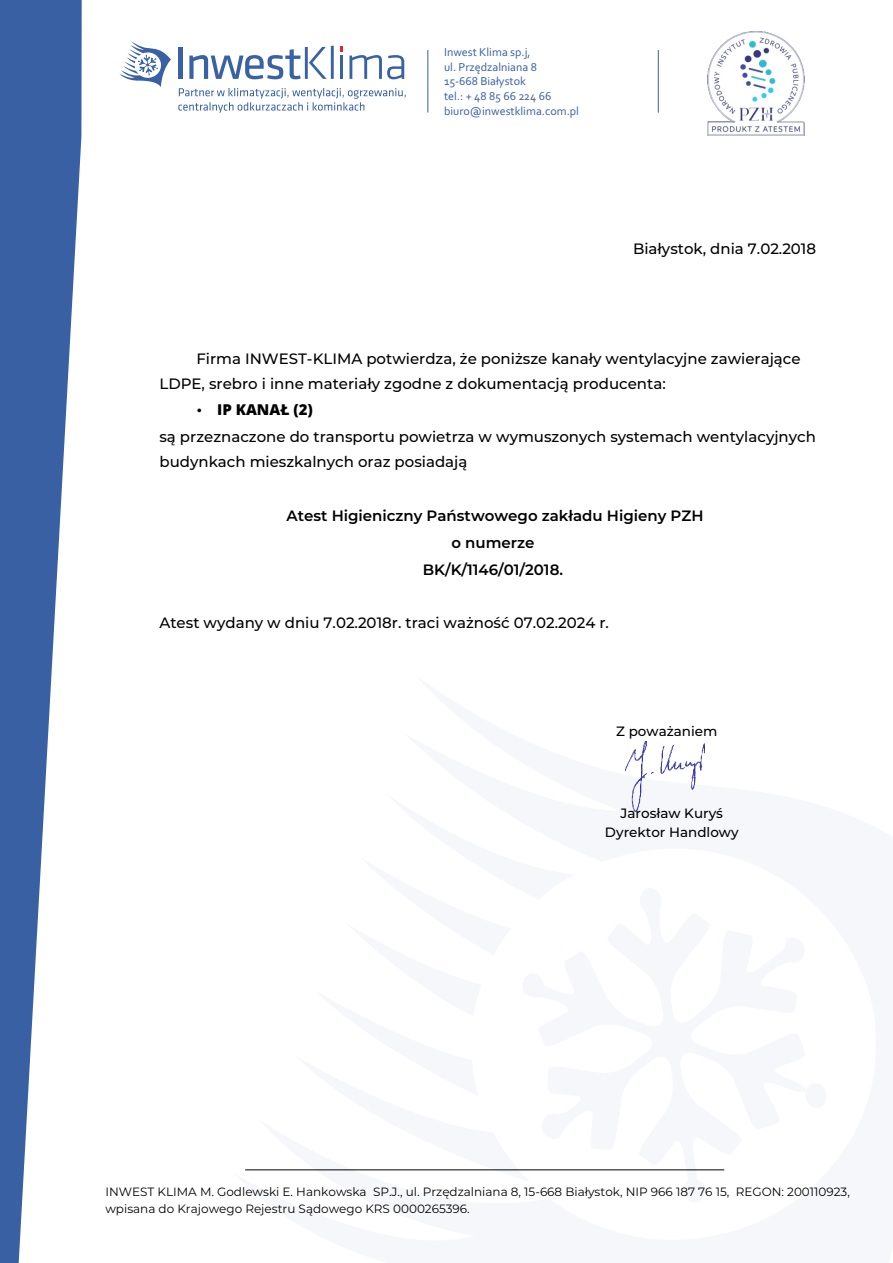
<style>
.page{position:relative;width:893px;height:1263px;background:#fff}
.page>*{position:absolute;margin:0;border:0;box-sizing:border-box;transform-origin:0 0}
.t1{font:500 15px/24.8px "Montserrat";color:#000}
.t2{font:600 15px/26.8px "Montserrat";color:#000;text-align:center}
.t3{font:800 15px "Open Sans";color:#000}
.t4{font:500 13.5px/18.6px "Montserrat";color:#000;text-align:center}
.t5{font:12px/16.5px "Montserrat";color:#000}
.t6{font:12px/14.7px "Corbel";color:#3961a6}
</style>
<div class="page">
<svg style="left:119px;top:41px;width:52px;height:46px"></svg>
<hr style="left:179px;top:47px;width:4px;height:32px;background:#3961a6">
<svg style="left:189px;top:47px;width:138px;height:32px"></svg>
<hr style="left:331px;top:46px;width:3px;height:33px;background:#3961a6">
<hr style="left:340px;top:56px;width:3px;height:23px;background:#3961a6">
<svg style="left:340px;top:46px;width:3px;height:5px"></svg>
<svg style="left:349px;top:55px;width:55px;height:24px"></svg>
<svg style="left:178px;top:88px;width:228px;height:25px"></svg>
<hr style="left:427px;top:50px;width:1px;height:63px;background:#3961a6">
<svg style="left:0;top:0;width:82px;height:1263px;fill:#3960a3"></svg>
<img style="left:625px;top:741px;width:79px;height:70px">
<img style="left:707px;top:31px;width:97px;height:104px">
<hr style="left:658px;top:50px;width:1px;height:63px;background:#3961a6">
<hr style="left:245px;top:1169px;width:479px;height:1px;background:#000">
<p class="t6" style="left:444px;top:46px;width:136px">Inwest Klima sp.j,<br>ul. Przędzalniana 8<br>15-668 Białystok<br>tel.: + 48 85 66 224 66 biuro@inwestklima.com.pl</p>
<p class="t1" style="left:633px;top:236px;width:185px">Białystok, dnia 7.02.2018</p>
<p class="t1" style="left:159px;top:346px;width:643px;text-indent:37px">Firma INWEST-KLIMA potwierdza, że poniższe kanały wentylacyjne zawierające<br>LDPE, srebro i inne materiały zgodne z dokumentacją producenta:</p>
<p class="t3" style="left:217px;top:403px;width:97px">IP KANAŁ (2)</p>
<p class="t1" style="left:159px;top:424px;width:658px">są przeznaczone do transportu powietrza w wymuszonych systemach wentylacyjnych budynkach mieszkalnych oraz posiadają</p>
<p class="t2" style="left:287px;top:502px;width:418px">Atest Higieniczny Państwowego zakładu Higieny PZH o numerze<br>BK/K/1146/01/2018.</p>
<p class="t1" style="left:159px;top:611px;width:451px">Atest wydany w dniu 7.02.2018r. traci ważność 07.02.2024 r.</p>
<p class="t4" style="left:616px;top:722px;width:103px">Z poważaniem</p>
<p class="t4" style="left:605px;top:804px;width:135px">Jarosław Kuryś<br>Dyrektor Handlowy</p>
<p class="t5" style="left:105px;top:1184px;width:746px">INWEST KLIMA M. Godlewski E. Hankowska SP.J., ul. Przędzalniana 8, 15-668 Białystok, NIP 966 187 76 15, REGON: 200110923, wpisana do Krajowego Rejestru Sądowego KRS 0000265396.</p>
</div>
